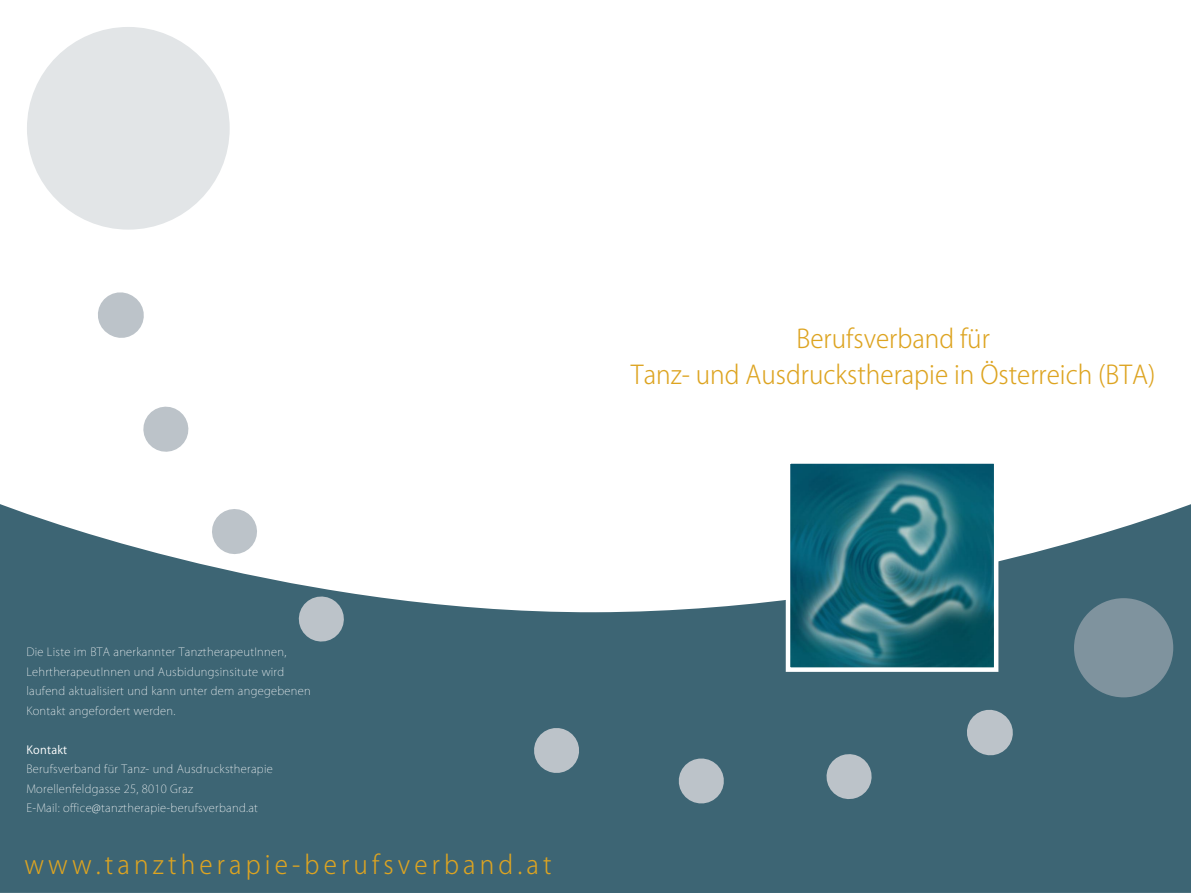
<style>
.page{position:relative;width:1191px;height:893px;background:#fff}
.page>*{position:absolute;margin:0;border:0;box-sizing:border-box;transform-origin:0 0}
.t1{font:300 25.5px/36px "Koz Go Std";color:#dda421;text-align:center;scale:.96 1}
.t2{font:300 25.5px "Koz Go Std";letter-spacing:.17em;color:#dda421;scale:.96 1}
.t3{font:200 11.25px/19.5px "Koz Go Std";letter-spacing:.025em;color:#fff}
.t4{font:11.25px "Koz Go Std";letter-spacing:.025em;color:#fff}
</style>
<div class="page">
<div style="left:0;top:504px;width:1191px;height:389px;background:#3d6574"></div>
<div style="left:1074px;top:598px;width:99px;height:99px;background:#7f939e;border-radius:50%"></div>
<img style="left:790px;top:464px;width:203px;height:53px">
<div style="left:785px;top:459px;width:213px;height:213px;border:4px solid #fff"></div>
<svg style="left:41px;top:406px;width:449px;height:317px"></svg>
<svg style="left:483px;top:517px;width:524px;height:376px"></svg>
<hr style="left:120px;top:292px;width:1px;height:45px;background:#bcc3c9">
<hr style="left:422px;top:667px;width:1px;height:45px;background:#bcc3c9">
<hr style="left:989px;top:710px;width:1px;height:45px;background:#bcc3c9">
<div style="left:27px;top:27px;width:203px;height:203px;background:#e2e5e7;border-radius:50%"></div>
<h1 class="t1" style="left:631px;top:321px;width:548px">Berufsverband für<br>Tanz- und Ausdruckstherapie in Österreich (BTA)</h1>
<p class="t3" style="left:26px;top:643px;width:286px">Die Liste im BTA anerkannter TanztherapeutInnen, LehrtherapeutInnen und Ausbidungsinsitute wird laufend aktualisiert und kann unter dem angegebenen Kontakt angefordert werden.</p>
<p class="t4" style="left:26px;top:743px;width:42px">Kontakt</p>
<p class="t3" style="left:26px;top:760px;width:248px">Berufsverband für Tanz- und Ausdruckstherapie<br>Morellenfeldgasse 25, 8010 Graz<br>E-Mail: office@tanztherapie-berufsverband.at</p>
<h1 class="t2" style="left:24px;top:848px;width:550px">www.tanztherapie-berufsverband.at</h1>
</div>
